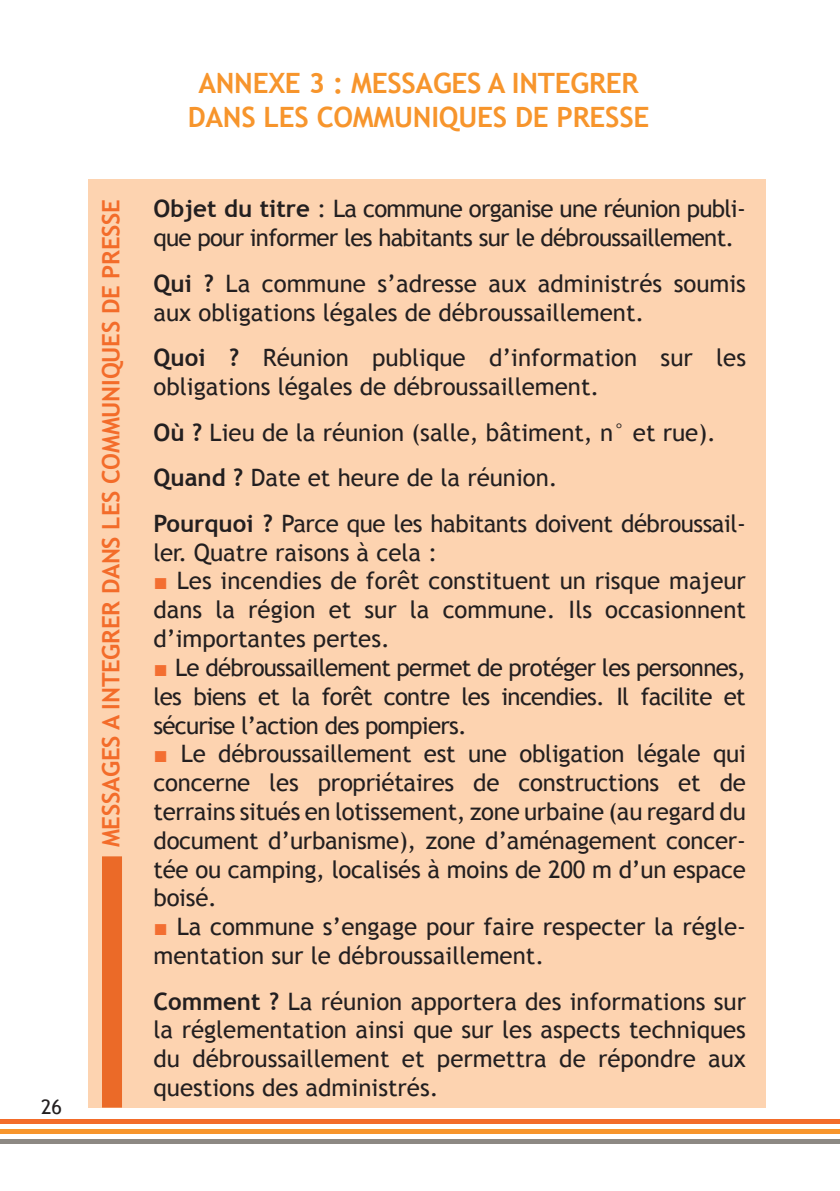
<style>
.page{position:relative;width:840px;height:1191px;background:#fff}
.page>*{position:absolute;margin:0;border:0;box-sizing:border-box;transform-origin:0 0}
.t1{font:700 28px "Trebuchet MS";letter-spacing:-.01em;color:#f7952c}
.t2{font:24px/28.8px "Trebuchet MS";color:#231f20;text-align:justify}
.t3{font:24px/28.8px "Trebuchet MS";letter-spacing:-.03em;color:#231f20}
.t4{font:24px/28.8px "Trebuchet MS";letter-spacing:-.02em;color:#231f20}
.t5{font:700 24px "Trebuchet MS";letter-spacing:-.01em;color:#f36c2a}
.t6{font:20px "Trebuchet MS";color:#231f20}
.s1{font-weight:700}
.s2{font-family:"Times New Roman";color:#f36e31}
</style>
<div class="page">
<div style="left:88px;top:180px;width:676px;height:927px;background:#fdd3b0"></div>
<div style="left:102px;top:856px;width:20px;height:251px;background:#eb6a28"></div>
<hr style="left:0;top:1119px;width:839px;height:4px;background:#f36c2a">
<div style="left:0;top:1129px;width:839px;height:5px;background:#f7952c"></div>
<hr style="left:0;top:1139px;width:839px;height:4px;background:#8d8983">
<p class="t6" style="left:41px;top:1095px;width:22px">26</p>
<p class="t5" style="left:96px;top:847px;width:649px;rotate:-90deg">MESSAGES A INTEGRER DANS LES COMMUNIQUES DE PRESSE</p>
<p class="t1" style="left:198px;top:66px;width:441px">ANNEXE 3 : MESSAGES A INTEGRER</p>
<p class="t1" style="left:188px;top:99px;width:463px">DANS LES COMMUNIQUES DE PRESSE</p>
<p class="t3" style="left:153px;top:195px;width:593px"><span class="s1">Objet du titre</span> : La commune organise une réunion publi&shy;que pour informer les habitants sur le débroussaillement.</p>
<p class="t2" style="left:153px;top:269px;width:593px"><span class="s1">Qui ?</span> La commune s’adresse aux administrés soumis aux obligations légales de débroussaillement.</p>
<p class="t2" style="left:153px;top:343px;width:593px"><span class="s1">Quoi ?</span> Réunion publique d’information sur les obligations légales de débroussaillement.</p>
<p class="t2" style="left:153px;top:418px;width:563px"><span class="s1">Où ?</span> Lieu de la réunion (salle, bâtiment, n° et rue).</p>
<p class="t2" style="left:153px;top:463px;width:405px"><span class="s1">Quand ?</span> Date et heure de la réunion.</p>
<p class="t4" style="left:153px;top:509px;width:593px"><span class="s1">Pourquoi ?</span> Parce que les habitants doivent débroussail&shy;ler. Quatre raisons à cela :</p>
<p class="t2" style="left:153px;top:567px;width:593px"><span class="s2">■</span> Les incendies de forêt constituent un risque majeur dans la région et sur la commune. Ils occasionnent d’importantes pertes.</p>
<p class="t2" style="left:153px;top:653px;width:593px"><span class="s2">■</span> Le débroussaillement permet de protéger les personnes, les biens et la forêt contre les incendies. Il facilite et sécurise l’action des pompiers.</p>
<p class="t2" style="left:153px;top:739px;width:593px"><span class="s2">■</span> Le débroussaillement est une obligation légale qui concerne les propriétaires de constructions et de terrains situés en lotissement, zone urbaine (au regard du document d’urbanisme), zone d’aménagement concer&shy;tée ou camping, localisés à moins de 200 m d’un espace boisé.</p>
<p class="t2" style="left:153px;top:912px;width:593px"><span class="s2">■</span> La commune s’engage pour faire respecter la régle&shy;mentation sur le débroussaillement.</p>
<p class="t2" style="left:153px;top:987px;width:593px"><span class="s1">Comment ?</span> La réunion apportera des informations sur la réglementation ainsi que sur les aspects techniques du débroussaillement et permettra de répondre aux questions des administrés.</p>
</div>
